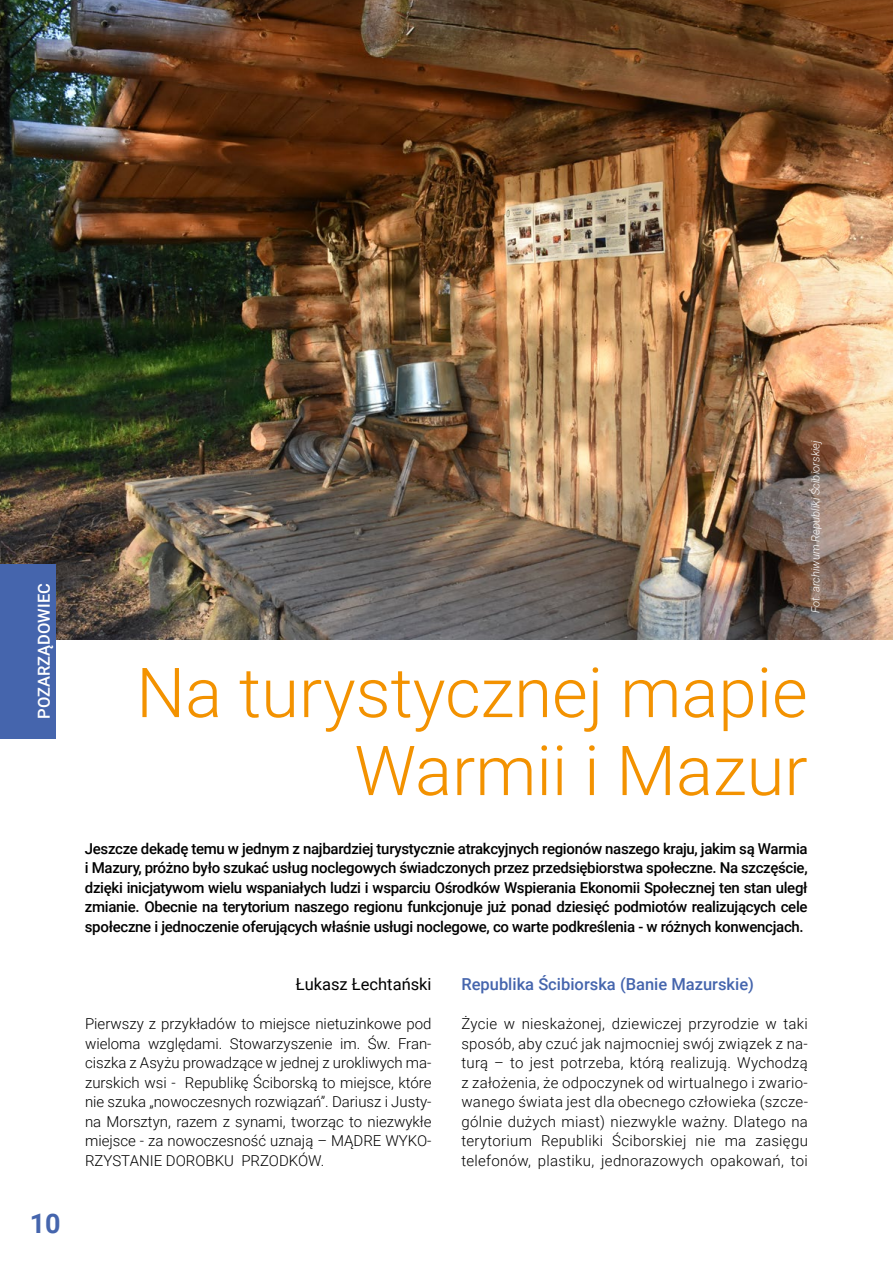
<style>
.page{position:relative;width:893px;height:1263px;background:#fff}
.page>*{position:absolute;margin:0;border:0;box-sizing:border-box;transform-origin:0 0}
.t1{font:300 69px/78px "Roboto";color:#f39200;text-align:right}
.t2{font:700 27px "Roboto";color:#4565ad}
.t3{font:500 16.5px "Roboto";color:#4565ad}
.t4{font:16.5px "Roboto";color:#000}
.t5{font:500 16.5px "Roboto";color:#fff}
.t6{font:300 15px/19.5px "Roboto";letter-spacing:.005em;color:#000;text-align:justify}
.t7{font:500 15px/19.5px "Roboto";letter-spacing:-.02em;color:#000;text-align:justify}
.t8{font:italic 300 11.25px "Roboto";color:#fff}
</style>
<div class="page">
<img style="left:0;top:0;width:893px;height:639px">
<div style="left:0;top:564px;width:55px;height:174px;background:#4565ad"></div>
<svg style="left:0;top:0;width:4px;height:4px"></svg>
<p class="t5" style="left:32px;top:719px;width:137px;rotate:-90deg">POZARZĄDOWIEC</p>
<h2 class="t2" style="left:30px;top:1205px;width:32px">10</h2>
<p class="t8" style="left:807px;top:613px;width:176px;rotate:-90deg">Fot. archiwum Republiki Ścibiorskiej</p>
<h1 class="t1" style="left:136px;top:651px;width:673px">Na turystycznej mapie<br>Warmii i Mazur</h1>
<p class="t7" style="left:85px;top:838px;width:724px">Jeszcze dekadę temu w jednym z najbardziej turystycznie atrakcyjnych regionów naszego kraju, jakim są Warmia i Mazury, próżno było szukać usług noclegowych świadczonych przez przedsiębiorstwa społeczne. Na szczęście, dzięki inicjatywom wielu wspaniałych ludzi i wsparciu Ośrodków Wspierania Ekonomii Społecznej ten stan uległ zmianie. Obecnie na terytorium naszego regionu funkcjonuje już ponad dziesięć podmiotów realizujących cele społeczne i jednoczenie oferujących właśnie usługi noclegowe, co warte podkreślenia - w różnych konwencjach.</p>
<p class="t4" style="left:296px;top:973px;width:137px">Łukasz Łechtański</p>
<p class="t6" style="left:85px;top:1013px;width:348px">Pierwszy z przykładów to miejsce nietuzinkowe pod wieloma względami. Stowarzyszenie im. Św. Fran&shy;ciszka z Asyżu prowadzące w jednej z urokliwych ma&shy;zurskich wsi - Republikę Ściborską to miejsce, które nie szuka „nowoczesnych rozwiązań”. Dariusz i Justy&shy;na Morsztyn, razem z synami, tworząc to niezwykłe miejsce - za nowoczesność uznają – MĄDRE WYKO-RZYSTANIE DOROBKU PRZODKÓW.</p>
<p class="t3" style="left:461px;top:973px;width:294px">Republika Ścibiorska (Banie Mazurskie)</p>
<p class="t6" style="left:461px;top:1013px;width:348px">Życie w nieskażonej, dziewiczej przyrodzie w taki sposób, aby czuć jak najmocniej swój związek z na&shy;turą – to jest potrzeba, którą realizują. Wychodzą z założenia, że odpoczynek od wirtualnego i zwario&shy;wanego świata jest dla obecnego człowieka (szcze&shy;gólnie dużych miast) niezwykle ważny. Dlatego na terytorium Republiki Ściborskiej nie ma zasięgu telefonów, plastiku, jednorazowych opakowań, toi</p>
</div>
